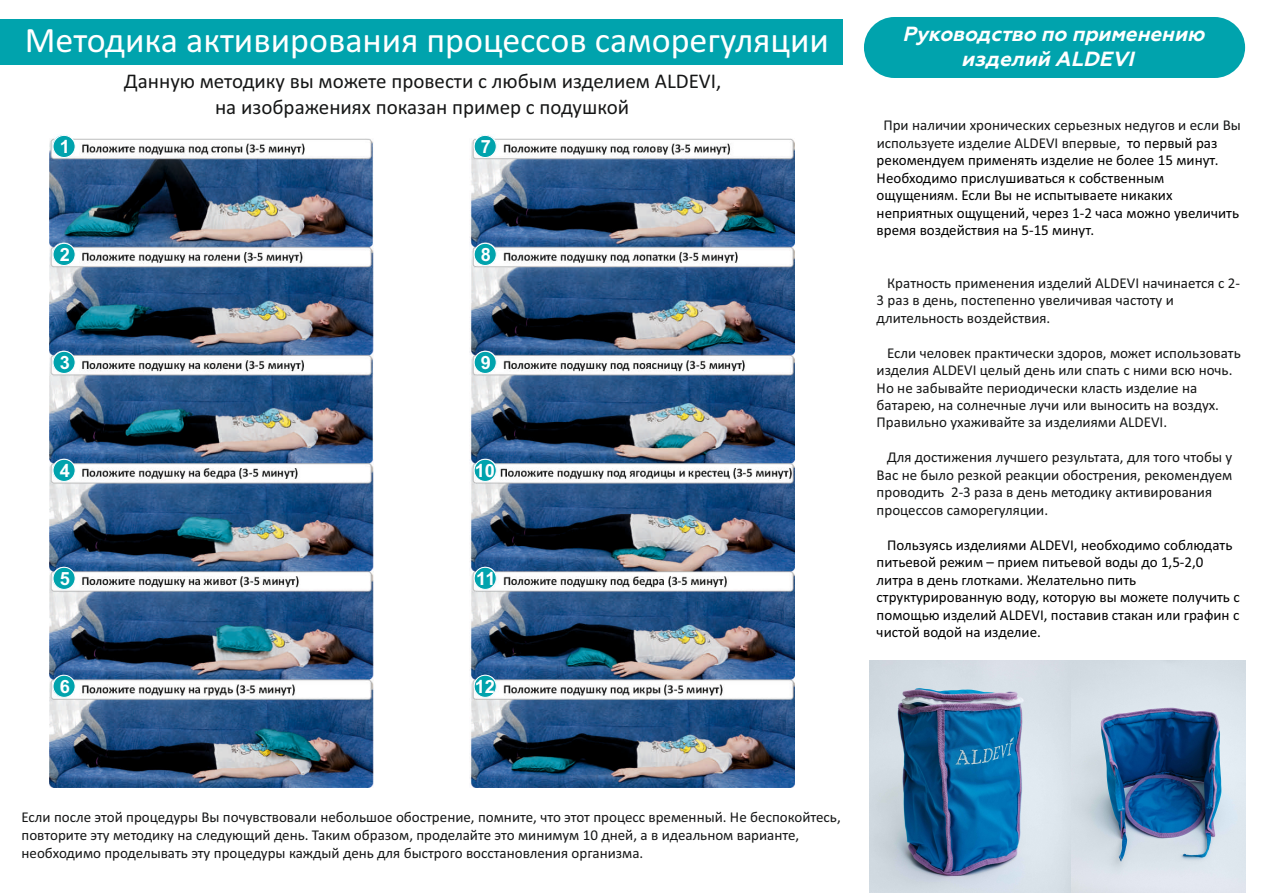
<style>
.page{position:relative;width:1265px;height:895px;background:#fff}
.page>*{position:absolute;margin:0;border:0;box-sizing:border-box;transform-origin:0 0}
.t1{font:36px "Calibri";color:#fff}
.t2{font:21px/25.7px "Calibri";color:#151616;text-align:center}
.t3{font:italic 700 20.4px/24.8px "Geometria";color:#fff;text-align:center}
.t4{font:700 18.3px "Arial";color:#fff}
.t5{font:15px/17.4px "Calibri";color:#151616}
.t6{font:15px/17.4px "Calibri";color:#000}
.s1{color:#151616}
</style>
<div class="page">
<div style="left:1px;top:20px;width:842px;height:45px;background:#00a3ad"></div>
<div style="left:864px;top:17px;width:381px;height:61px;background:#00a3ad;border-radius:30px"></div>
<img style="left:50px;top:135px;width:744px;height:651px">
<div style="left:53px;top:135px;width:23px;height:23px;background:#00a3ad;border:1px solid #fff;border-radius:50%"></div>
<div style="left:53px;top:243px;width:23px;height:23px;background:#00a3ad;border:1px solid #fff;border-radius:50%"></div>
<div style="left:53px;top:351px;width:23px;height:22px;background:#00a3ad;border:1px solid #fff;border-radius:50%"></div>
<div style="left:53px;top:458px;width:23px;height:23px;background:#00a3ad;border:1px solid #fff;border-radius:50%"></div>
<div style="left:53px;top:566px;width:23px;height:23px;background:#00a3ad;border:1px solid #fff;border-radius:50%"></div>
<div style="left:53px;top:674px;width:23px;height:23px;background:#00a3ad;border:1px solid #fff;border-radius:50%"></div>
<div style="left:474px;top:135px;width:22px;height:23px;background:#00a3ad;border:1px solid #fff;border-radius:50%"></div>
<div style="left:474px;top:243px;width:22px;height:23px;background:#00a3ad;border:1px solid #fff;border-radius:50%"></div>
<div style="left:474px;top:351px;width:22px;height:22px;background:#00a3ad;border:1px solid #fff;border-radius:50%"></div>
<div style="left:474px;top:458px;width:22px;height:23px;background:#00a3ad;border:1px solid #fff;border-radius:50%"></div>
<div style="left:474px;top:566px;width:22px;height:23px;background:#00a3ad;border:1px solid #fff;border-radius:50%"></div>
<div style="left:474px;top:674px;width:22px;height:23px;background:#00a3ad;border:1px solid #fff;border-radius:50%"></div>
<img style="left:869px;top:660px;width:202px;height:231px">
<img style="left:1071px;top:660px;width:174px;height:231px">
<h1 class="t1" style="left:25px;top:25px;width:805px">Методика активирования процессов саморегуляции</h1>
<h2 class="t2" style="left:124px;top:70px;width:598px">Данную методику вы можете провести с любым изделием ALDEVI, на изображениях показан пример с подушкой</h2>
<p class="t4" style="left:60px;top:140px;width:12px">1</p>
<p class="t4" style="left:481px;top:140px;width:12px">7</p>
<p class="t4" style="left:60px;top:247px;width:12px">2</p>
<p class="t4" style="left:481px;top:247px;width:12px">8</p>
<p class="t4" style="left:60px;top:355px;width:12px">3</p>
<p class="t4" style="left:481px;top:355px;width:12px">9</p>
<p class="t4" style="left:60px;top:463px;width:12px">4</p>
<p class="t4" style="left:475px;top:463px;width:22px">10</p>
<p class="t4" style="left:60px;top:571px;width:12px">5</p>
<p class="t4" style="left:476px;top:571px;width:21px">11</p>
<p class="t4" style="left:60px;top:679px;width:12px">6</p>
<p class="t4" style="left:475px;top:679px;width:22px">12</p>
<h3 class="t3" style="left:902px;top:23px;width:308px">Руководство по применению изделий ALDEVI</h3>
<p class="t6" style="left:876px;top:118px;width:366px;text-indent:7px"><span class="s1">При наличии хронических серьезных недугов и если Вы используете изделие ALDEVI впервые,</span> то первый раз рекомендуем применять изделие не более 15 минут.<br>Необходимо прислушиваться к собственным ощущениям. Если Вы не испытываете никаких неприятных ощущений, через 1-2 часа можно увеличить время воздействия на 5-15 минут.</p>
<p class="t5" style="left:876px;top:275px;width:365px;text-indent:11px">Кратность применения изделий ALDEVI начинается с 2-<br>3 раз в день, постепенно увеличивая частоту и длительность воздействия.</p>
<p class="t5" style="left:876px;top:345px;width:366px;text-indent:11px">Если человек практически здоров, может использовать изделия ALDEVI целый день или спать с ними всю ночь.<br>Но не забывайте периодически класть изделие на батарею, на солнечные лучи или выносить на воздух.<br>Правильно ухаживайте за изделиями ALDEVI.</p>
<p class="t5" style="left:876px;top:450px;width:357px;text-indent:11px">Для достижения лучшего результата, для того чтобы у Вас не было резкой реакции обострения, рекомендуем проводить 2-3 раза в день методику активирования процессов саморегуляции.</p>
<p class="t6" style="left:876px;top:537px;width:364px;text-indent:11px">Пользуясь изделиями ALDEVI, необходимо соблюдать питьевой режим – прием питьевой воды до 1,5-2,0 литра в день глотками. Желательно пить структурированную воду, которую вы можете получить c помощью изделий ALDEVI, поставив стакан или графин с чистой водой на изделие.</p>
<p class="t5" style="left:22px;top:808px;width:820px;line-height:18.3px">Если после этой процедуры Вы почувствовали небольшое обострение, помните, что этот процесс временный. Не беспокойтесь, повторите эту методику на следующий день. Таким образом, проделайте это минимум 10 дней, а в идеальном варианте, необходимо проделывать эту процедуры каждый день для быстрого восстановления организма.</p>
</div>
